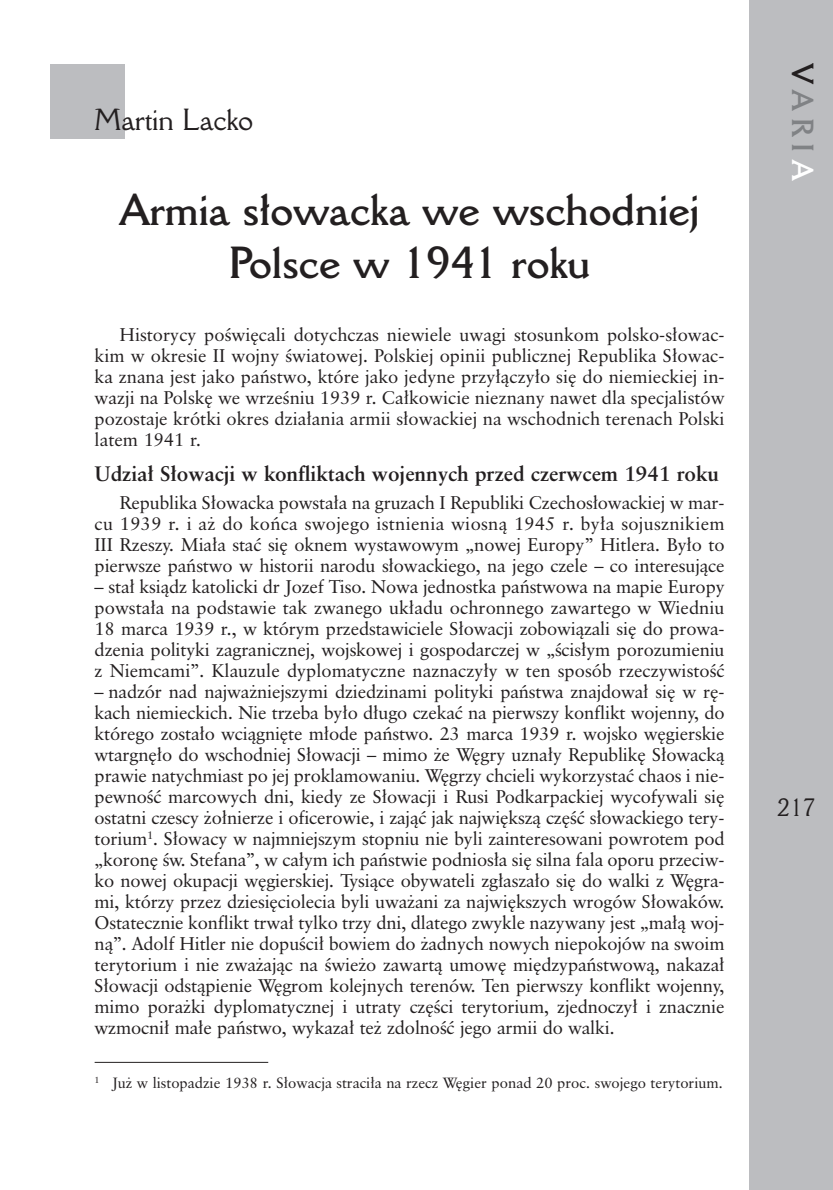
<style>
.page{position:relative;width:833px;height:1190px;background:#fff}
.page>*{position:absolute;margin:0;border:0;box-sizing:border-box;transform-origin:0 0}
.t1{font:700 43.75px/52.5px "Della Robbia PL";color:#231f20;text-align:center}
.t2{font:29.75px "Della Robbia PL";color:#231f20}
.t3{font:700 29.75px "Della Robbia PL";letter-spacing:.25em;color:#808285}
.t4{font:24.5px "Della Robbia PL";color:#231f20}
.t5{font:700 21px "Classical Garamond PL";letter-spacing:-.005em;color:#231f20}
.t6{font:18.38px/21px "Classical Garamond PL";letter-spacing:-.01em;color:#231f20;text-align:justify}
.t7{font:14.88px "Classical Garamond PL";color:#231f20}
.s1{color:#231f20}
.s2{color:#fff}
</style>
<div class="page">
<div style="left:749px;top:0;width:84px;height:1190px;background:#bcbdc0"></div>
<div style="left:50px;top:64px;width:74px;height:75px;background:#bcbdc0"></div>
<hr style="left:95px;top:1062px;width:173px;height:1px;background:#231f20">
<h2 class="t2" style="left:95px;top:109px;width:160px">Martin Lacko</h2>
<h1 class="t1" style="left:120px;top:187px;width:581px">Armia s∏owacka we wschodniej<br>Polsce w 1941 roku</h1>
<p class="t6" style="left:95px;top:325px;width:632px;text-indent:25px">Historycy poÊwi´cali dotychczas niewiele uwagi stosunkom polsko-s∏owac&shy;kim w okresie II wojny Êwiatowej. Polskiej opinii publicznej Republika S∏owac&shy;ka znana jest jako paƒstwo, które jako jedyne przy∏àczy∏o si´ do niemieckiej in&shy;wazji na Polsk´ we wrzeÊniu 1939 r. Ca∏kowicie nieznany nawet dla specjalistów pozostaje krótki okres dzia∏ania armii s∏owackiej na wschodnich terenach Polski latem 1941 r.</p>
<p class="t5" style="left:95px;top:464px;width:626px">Udzia∏ S∏owacji w konfliktach wojennych przed czerwcem 1941 roku</p>
<p class="t6" style="left:95px;top:493px;width:632px;text-indent:25px">Republika S∏owacka powsta∏a na gruzach I Republiki Czechos∏owackiej w mar&shy;cu 1939 r. i a˝ do koƒca swojego istnienia wiosnà 1945 r. by∏a sojusznikiem III Rzeszy. Mia∏a staç si´ oknem wystawowym „nowej Europy” Hitlera. By∏o to pierwsze paƒstwo w historii narodu s∏owackiego, na jego czele – co interesujàce</p>
<p class="t6" style="left:95px;top:577px;width:632px">– sta∏ ksiàdz katolicki dr Jozef Tiso. Nowa jednostka paƒstwowa na mapie Europy powsta∏a na podstawie tak zwanego uk∏adu ochronnego zawartego w Wiedniu 18 marca 1939 r., w którym przedstawiciele S∏owacji zobowiàzali si´ do prowa&shy;dzenia polityki zagranicznej, wojskowej i gospodarczej w „Êcis∏ym porozumieniu z Niemcami”. Klauzule dyplomatyczne naznaczy∏y w ten sposób rzeczywistoÊç</p>
<p class="t6" style="left:95px;top:682px;width:632px">– nadzór nad najwa˝niejszymi dziedzinami polityki paƒstwa znajdowa∏ si´ w r´- kach niemieckich. Nie trzeba by∏o d∏ugo czekaç na pierwszy konflikt wojenny, do którego zosta∏o wciàgni´te m∏ode paƒstwo. 23 marca 1939 r. wojsko w´gierskie wtargn´∏o do wschodniej S∏owacji – mimo ˝e W´gry uzna∏y Republik´ S∏owackà prawie natychmiast po jej proklamowaniu. W´grzy chcieli wykorzystaç chaos i nie&shy;pewnoÊç marcowych dni, kiedy ze S∏owacji i Rusi Podkarpackiej wycofywali si´ ostatni czescy ˝o∏nierze i oficerowie, i zajàç jak najwi´kszà cz´Êç s∏owackiego tery&shy;torium<sup>1</sup>. S∏owacy w najmniejszym stopniu nie byli zainteresowani powrotem pod „koron´ Êw. Stefana”, w ca∏ym ich paƒstwie podnios∏a si´ silna fala oporu przeciw&shy;ko nowej okupacji w´gierskiej. Tysiàce obywateli zg∏asza∏o si´ do walki z W´gra&shy;mi, którzy przez dziesi´ciolecia byli uwa˝ani za najwi´kszych wrogów S∏owaków.<br>Ostatecznie konflikt trwa∏ tylko trzy dni, dlatego zwykle nazywany jest „ma∏à woj&shy;nà”. Adolf Hitler nie dopuÊci∏ bowiem do ˝adnych nowych niepokojów na swoim terytorium i nie zwa˝ajàc na Êwie˝o zawartà umow´ mi´dzypaƒstwowà, nakaza∏ S∏owacji odstàpienie W´grom kolejnych terenów. Ten pierwszy konflikt wojenny, mimo pora˝ki dyplomatycznej i utraty cz´Êci terytorium, zjednoczy∏ i znacznie wzmocni∏ ma∏e paƒstwo, wykaza∏ te˝ zdolnoÊç jego armii do walki.</p>
<p class="t7" style="left:95px;top:1076px;width:630px"><sup>1</sup> Ju˝ w listopadzie 1938 r. S∏owacja straci∏a na rzecz W´gier ponad 20 proc. swojego terytorium.</p>
<h2 class="t3" style="left:813px;top:64px;width:117px;rotate:90deg"><span class="s1">V</span>ARI<span class="s2">A</span></h2>
<h3 class="t4" style="left:778px;top:798px;width:40px">217</h3>
</div>
